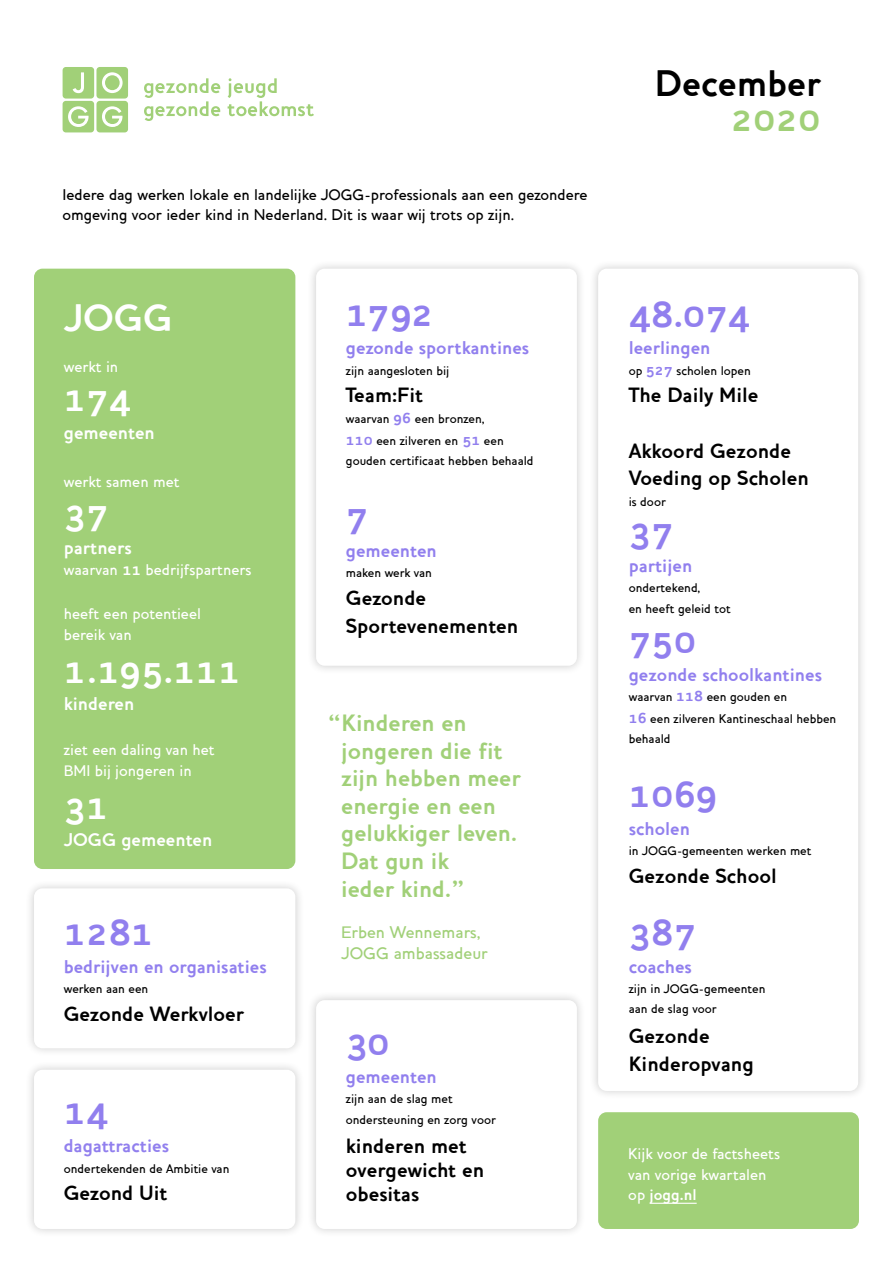
<style>
.page{position:relative;width:893px;height:1263px;background:#fff}
.page>*{position:absolute;margin:0;border:0;box-sizing:border-box;transform-origin:0 0}
.t1{font:700 39px "Houschka Alt";color:#fff}
.t2{font:700 37.5px "Houschka Alt";color:#917fee}
.t3{font:700 37.5px "Houschka Alt";color:#fff}
.t4{font:700 37.5px/34.5px "Houschka Alt";color:#000;text-align:right}
.t5{font:700 24px/27.6px "Houschka Alt";color:#a1d078}
.t6{font:700 21px/27.6px "Houschka Alt";color:#000}
.t7{font:700 18.75px "Houschka Alt";color:#917fee}
.t8{font:700 18.75px "Houschka Alt";color:#fff}
.t9{font:500 17.25px "Houschka Alt";color:#a1d078}
.t10{font:500 15.75px/20.7px "Houschka Alt";color:#fff}
.t11{font:500 15.75px/20.7px "Houschka Alt";color:#000}
.t12{font:700 15.75px "Houschka Alt";color:#fff}
.t13{font:500 12.75px/20.7px "Houschka Alt";color:#000}
.s1{font-weight:700}
.s2{font-weight:700;font-size:15px;color:#917fee}
.s3{color:#a1d078}
.s4{font-weight:500}
</style>
<div class="page">
<div style="left:307px;top:260px;width:279px;height:415px;background:#000;opacity:.2"></div>
<div style="left:316px;top:269px;width:261px;height:397px;background:#fff;border-radius:9px"></div>
<div style="left:25px;top:879px;width:280px;height:178px;background:#f6f6f6"></div>
<div style="left:34px;top:888px;width:261px;height:160px;background:#fff;border-radius:9px"></div>
<div style="left:307px;top:991px;width:279px;height:247px;background:#000;opacity:.2"></div>
<div style="left:316px;top:1000px;width:261px;height:229px;background:#fff;border-radius:9px"></div>
<div style="left:25px;top:1061px;width:280px;height:177px;background:#000;opacity:.2"></div>
<div style="left:34px;top:1070px;width:261px;height:159px;background:#fff;border-radius:9px"></div>
<div style="left:589px;top:260px;width:278px;height:840px;background:#f5f5f5"></div>
<div style="left:598px;top:269px;width:260px;height:822px;background:#fff;border-radius:9px"></div>
<div style="left:34px;top:269px;width:261px;height:600px;background:#a1d078;border-radius:9px"></div>
<div style="left:598px;top:1112px;width:261px;height:117px;background:#a1d078;border-radius:9px"></div>
<svg style="left:144px;top:78px;width:76px;height:43px"></svg>
<svg style="left:228px;top:78px;width:86px;height:38px"></svg>
<svg style="left:63px;top:67px;width:65px;height:65px"></svg>
<hr style="left:650px;top:1203px;width:47px;height:1px;background:#fff">
<p class="t11" style="left:63px;top:184px;width:527px">Iedere dag werken lokale en landelijke JOGG-professionals aan een gezondere omgeving voor ieder kind in Nederland. Dit is waar wij trots op zijn.</p>
<p class="t1" style="left:64px;top:294px;width:110px">JOGG</p>
<p class="t10" style="left:64px;top:356px;width:56px">werkt in</p>
<p class="t3" style="left:64px;top:376px;width:69px">174</p>
<p class="t8" style="left:64px;top:421px;width:93px">gemeenten</p>
<p class="t10" style="left:64px;top:471px;width:117px">werkt samen met</p>
<p class="t3" style="left:64px;top:491px;width:47px">37</p>
<p class="t8" style="left:64px;top:536px;width:69px">partners</p>
<p class="t10" style="left:64px;top:559px;width:189px">waarvan <span class="s1">11</span> bedrijfspartners</p>
<p class="t10" style="left:64px;top:604px;width:139px">heeft een potentieel bereik van</p>
<p class="t3" style="left:64px;top:648px;width:179px">1.195.111</p>
<p class="t8" style="left:64px;top:693px;width:72px">kinderen</p>
<p class="t10" style="left:64px;top:739px;width:152px">ziet een daling van het<br>BMI bij jongeren in</p>
<p class="t3" style="left:64px;top:784px;width:46px">31</p>
<p class="t8" style="left:64px;top:829px;width:150px">JOGG gemeenten</p>
<p class="t2" style="left:64px;top:910px;width:92px">1281</p>
<p class="t7" style="left:64px;top:955px;width:205px">bedrijven en organisaties</p>
<p class="t13" style="left:64px;top:978px;width:86px">werken aan een</p>
<p class="t6" style="left:64px;top:1000px;width:182px">Gezonde Werkvloer</p>
<p class="t2" style="left:64px;top:1089px;width:47px">14</p>
<p class="t7" style="left:64px;top:1134px;width:107px">dagattracties</p>
<p class="t13" style="left:64px;top:1158px;width:167px">ondertekenden de Ambitie van</p>
<p class="t6" style="left:64px;top:1179px;width:105px">Gezond Uit</p>
<p class="t2" style="left:346px;top:291px;width:89px">1792</p>
<p class="t7" style="left:346px;top:336px;width:185px">gezonde sportkantines</p>
<p class="t13" style="left:346px;top:360px;width:105px">zijn aangesloten bij</p>
<p class="t6" style="left:346px;top:381px;width:79px">Team:Fit</p>
<p class="t13" style="left:346px;top:408px;width:159px;line-height:21.9px">waarvan <span class="s2">96</span> een bronzen,<br><span class="s2">110</span> een zilveren en <span class="s2">51</span> een</p>
<p class="t13" style="left:346px;top:450px;width:189px">gouden certificaat hebben behaald</p>
<p class="t2" style="left:346px;top:494px;width:24px">7</p>
<p class="t7" style="left:346px;top:539px;width:93px">gemeenten</p>
<p class="t13" style="left:346px;top:563px;width:88px">maken werk van</p>
<p class="t6" style="left:346px;top:584px;width:174px">Gezonde<br>Sportevenementen</p>
<p class="t5" style="left:328px;top:709px;width:140px">“Kinderen en</p>
<p class="t5" style="left:341px;top:737px;width:181px">jongeren die fit zijn hebben meer energie en een gelukkiger leven.<br>Dat gun ik</p>
<p class="t5" style="left:341px;top:875px;width:124px">ieder kind.”</p>
<p class="t9" style="left:341px;top:922px;width:141px">Erben Wennemars,</p>
<p class="t9" style="left:341px;top:943px;width:148px">JOGG ambassadeur</p>
<p class="t2" style="left:346px;top:1020px;width:45px">30</p>
<p class="t7" style="left:346px;top:1065px;width:93px">gemeenten</p>
<p class="t13" style="left:346px;top:1088px;width:152px">zijn aan de slag met ondersteuning en zorg voor</p>
<p class="t6" style="left:346px;top:1134px;width:140px;line-height:24px">kinderen met overgewicht en obesitas</p>
<p class="t4" style="left:655px;top:66px;width:167px">December<br><span class="s3">2020</span></p>
<p class="t2" style="left:629px;top:292px;width:123px">48.074</p>
<p class="t7" style="left:629px;top:337px;width:83px">leerlingen</p>
<p class="t13" style="left:629px;top:360px;width:124px">op <span class="s2">527</span> scholen lopen</p>
<p class="t6" style="left:629px;top:381px;width:131px">The Daily Mile</p>
<p class="t6" style="left:629px;top:437px;width:182px">Akkoord Gezonde<br>Voeding op Scholen</p>
<p class="t13" style="left:629px;top:491px;width:39px">is door</p>
<p class="t2" style="left:629px;top:509px;width:46px">37</p>
<p class="t7" style="left:629px;top:554px;width:65px">partijen</p>
<p class="t13" style="left:629px;top:577px;width:104px">ondertekend,<br>en heeft geleid tot</p>
<p class="t2" style="left:629px;top:618px;width:69px">750</p>
<p class="t7" style="left:629px;top:663px;width:195px">gezonde schoolkantines</p>
<p class="t13" style="left:629px;top:686px;width:209px;line-height:21.9px">waarvan <span class="s2">118</span> een gouden en<br><span class="s2">16</span> een zilveren Kantineschaal hebben</p>
<p class="t13" style="left:629px;top:728px;width:43px">behaald</p>
<p class="t2" style="left:629px;top:772px;width:90px">1069</p>
<p class="t7" style="left:629px;top:817px;width:63px">scholen</p>
<p class="t13" style="left:629px;top:841px;width:184px">in JOGG-gemeenten werken met</p>
<p class="t6" style="left:629px;top:862px;width:150px">Gezonde School</p>
<p class="t2" style="left:629px;top:910px;width:69px">387</p>
<p class="t7" style="left:629px;top:955px;width:65px">coaches</p>
<p class="t13" style="left:629px;top:978px;width:138px">zijn in JOGG-gemeenten aan de slag voor</p>
<p class="t6" style="left:629px;top:1022px;width:127px">Gezonde<br>Kinderopvang</p>
<p class="t10" style="left:628px;top:1143px;width:153px">Kijk voor de factsheets</p>
<p class="t10" style="left:628px;top:1164px;width:140px">van vorige kwartalen</p>
<p class="t12" style="left:628px;top:1185px;width:70px"><span class="s4">op</span> jogg.nl</p>
</div>
